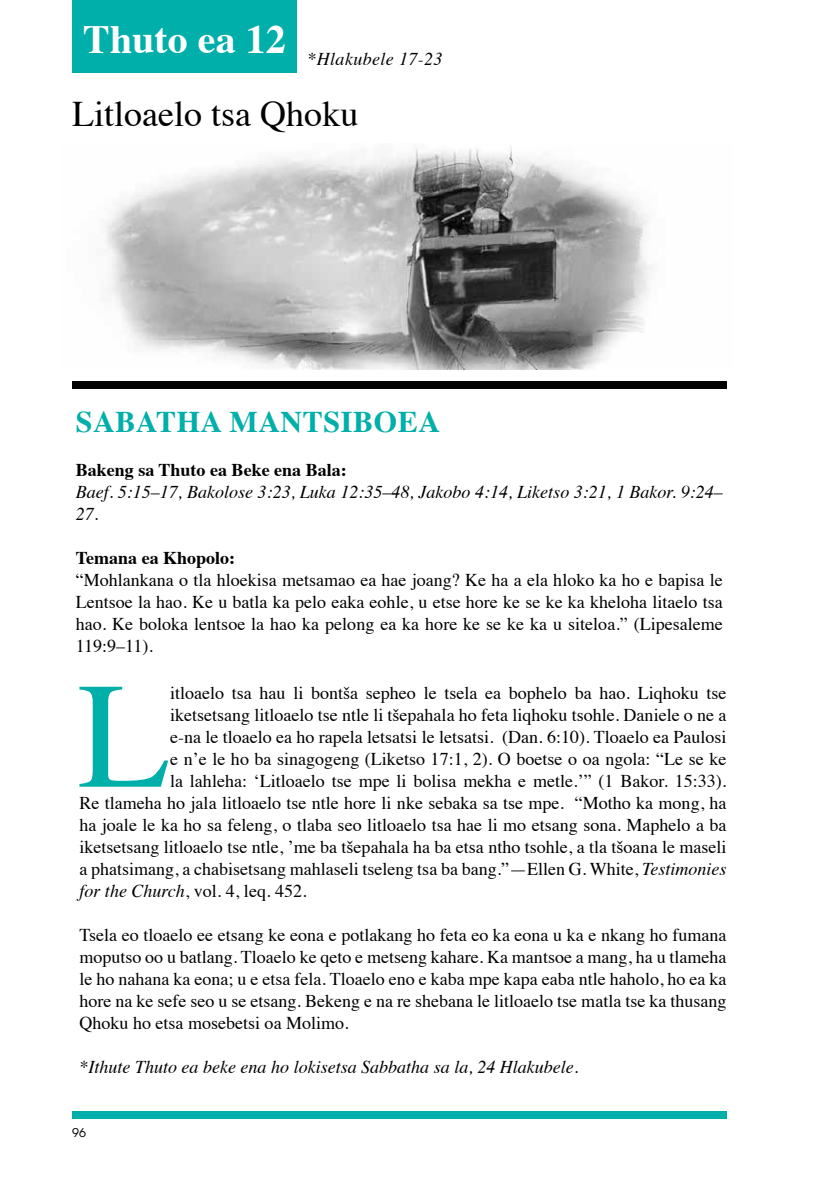
<style>
.page{position:relative;width:840px;height:1191px;background:#fff}
.page>*{position:absolute;margin:0;border:0;box-sizing:border-box;transform-origin:0 0}
.t1{font:151px "Times";color:#00afa9}
.t2{font:700 40px "Times";color:#fff}
.t3{font:36px "Times";color:#000}
.t4{font:700 30px "Times";letter-spacing:.02em;color:#00afa9}
.t5{font:18px/22px "Times";color:#000;text-align:justify}
.t6{font:italic 18px/22px "Times";color:#000}
.t7{font:700 18px "Times";color:#000}
.t8{font:italic 18px "Times";letter-spacing:.02em;color:#000}
.t9{font:12px "ITC Avant Garde Std";color:#000}
.s1{font-style:italic}
</style>
<div class="page">
<div style="left:72px;top:1111px;width:654px;height:8px;background:#00afa9"></div>
<div style="left:72px;top:0;width:225px;height:72px;background:#00afa9"></div>
<div style="left:72px;top:382px;width:654px;height:7px;background:#000"></div>
<img style="left:105px;top:147px;width:546px;height:222px">
<h2 class="t2" style="left:83px;top:1px;width:204px">Thuto ea 12</h2>
<p class="t8" style="left:307px;top:43px;width:136px">*Hlakubele 17-23</p>
<h3 class="t3" style="left:72px;top:80px;width:287px">Litloaelo tsa Qhoku</h3>
<h3 class="t4" style="left:76px;top:393px;width:365px">SABATHA MANTSIBOEA</h3>
<p class="t7" style="left:76px;top:452px;width:272px">Bakeng sa Thuto ea Beke ena Bala:</p>
<p class="t6" style="left:76px;top:480px;width:648px">Baef. 5:15–17, Bakolose 3:23, Luka 12:35–48, Jakobo 4:14, Liketso 3:21, 1 Bakor. 9:24–<br>27.</p>
<p class="t7" style="left:76px;top:540px;width:161px">Temana ea Khopolo:</p>
<p class="t5" style="left:76px;top:567px;width:648px">“Mohlankana o tla hloekisa metsamao ea hae joang? Ke ha a ela hloko ka ho e bapisa le Lentsoe la hao. Ke u batla ka pelo eaka eohle, u etse hore ke se ke ka kheloha litaelo tsa hao. Ke boloka lentsoe la hao ka pelong ea ka hore ke se ke ka u siteloa.” (Lipesaleme 119:9–11).</p>
<h1 class="t1" style="left:78px;top:594px;width:94px">L</h1>
<p class="t5" style="left:170px;top:680px;width:557px">itloaelo tsa hau li bontša sepheo le tsela ea bophelo ba hao. Liqhoku tse</p>
<p class="t5" style="left:170px;top:702px;width:557px">iketsetsang litloaelo tse ntle li tšepahala ho feta liqhoku tsohle. Daniele o ne a</p>
<p class="t5" style="left:170px;top:724px;width:557px">e-na le tloaelo ea ho rapela letsatsi le letsatsi. (Dan. 6:10). Tloaelo ea Paulosi</p>
<p class="t5" style="left:170px;top:746px;width:557px">e n’e le ho ba sinagogeng (Liketso 17:1, 2). O boetse o oa ngola: “Le se ke</p>
<p class="t5" style="left:170px;top:768px;width:557px">la lahleha: ‘Litloaelo tse mpe li bolisa mekha e metle.’” (1 Bakor. 15:33).</p>
<p class="t5" style="left:79px;top:790px;width:648px">Re tlameha ho jala litloaelo tse ntle hore li nke sebaka sa tse mpe. “Motho ka mong, ha</p>
<p class="t5" style="left:79px;top:812px;width:648px">ha joale le ka ho sa feleng, o tlaba seo litloaelo tsa hae li mo etsang sona. Maphelo a ba</p>
<p class="t5" style="left:79px;top:834px;width:648px">iketsetsang litloaelo tse ntle, ’me ba tšepahala ha ba etsa ntho tsohle, a tla tšoana le maseli</p>
<p class="t5" style="left:79px;top:856px;width:648px">a phatsimang, a chabisetsang mahlaseli tseleng tsa ba bang.”—Ellen G. White, <span class="s1">Testimonies</span></p>
<p class="t5" style="left:79px;top:878px;width:228px"><span class="s1">for the Church</span>, vol. 4, leq. 452.</p>
<p class="t5" style="left:79px;top:922px;width:648px">Tsela eo tloaelo ee etsang ke eona e potlakang ho feta eo ka eona u ka e nkang ho fumana moputso oo u batlang. Tloaelo ke qeto e metseng kahare. Ka mantsoe a mang, ha u tlameha le ho nahana ka eona; u e etsa fela. Tloaelo eno e kaba mpe kapa eaba ntle haholo, ho ea ka hore na ke sefe seo u se etsang. Bekeng e na re shebana le litloaelo tse matla tse ka thusang Qhoku ho etsa mosebetsi oa Molimo.</p>
<p class="t6" style="left:79px;top:1054px;width:500px">*Ithute Thuto ea beke ena ho lokisetsa Sabbatha sa la, 24 Hlakubele.</p>
<p class="t9" style="left:72px;top:1125px;width:15px">96</p>
</div>
